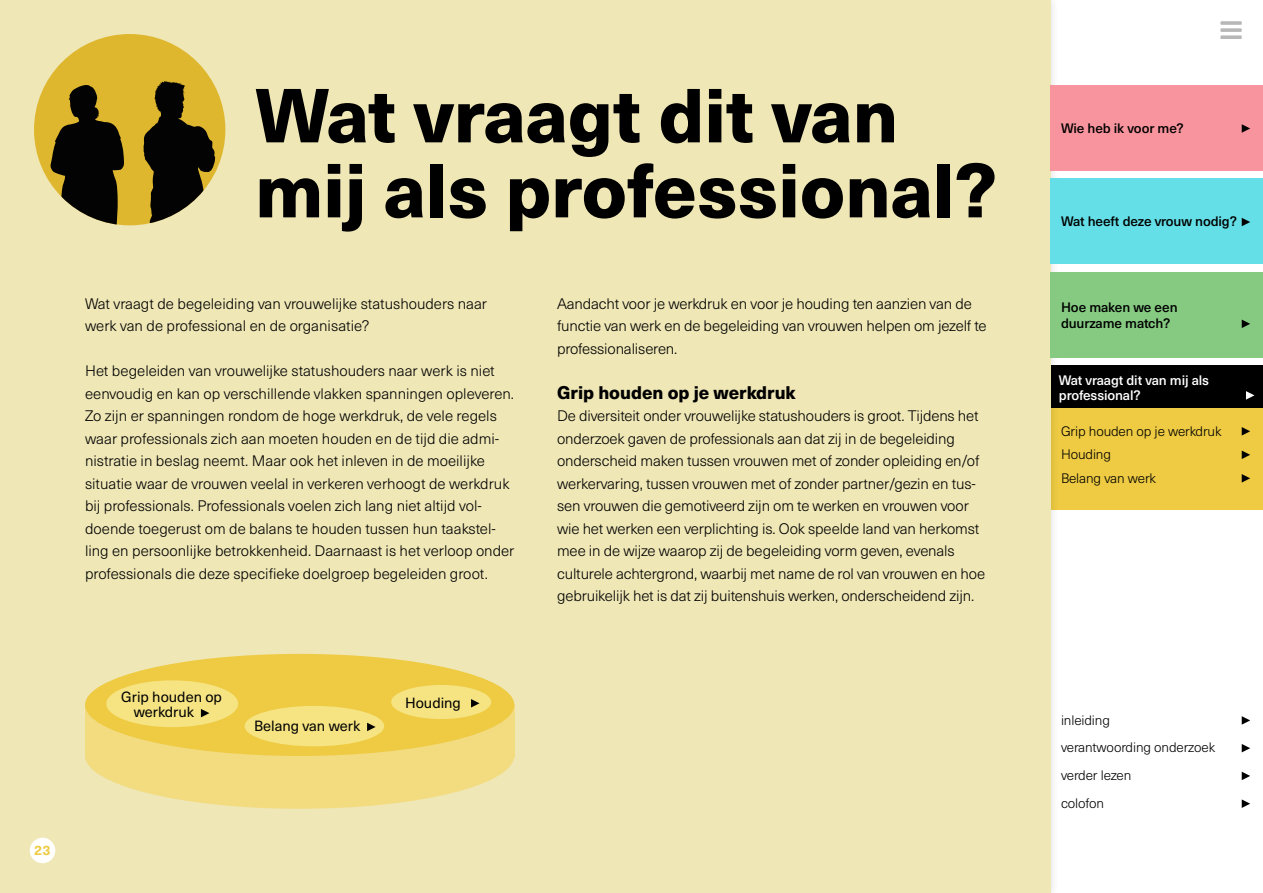
<style>
.page{position:relative;width:1263px;height:893px;background:#fff}
.page>*{position:absolute;margin:0;border:0;box-sizing:border-box;transform-origin:0 0}
.t1{font:800 75px/75px "Neue Haas Unica Pro";color:#000}
.t2{font:800 18px "Neue Haas Unica Pro";color:#000}
.t3{font:300 15px/22.5px "Neue Haas Unica Pro";letter-spacing:-.01em;color:#000}
.t4{font:14.55px/15px "Neue Haas Unica Pro";color:#000}
.t5{font:300 13.5px/27.8px "Neue Haas Unica Pro";letter-spacing:-.01em;color:#000}
.t6{font:500 13.5px/16.5px "Neue Haas Unica Pro";letter-spacing:-.01em;color:#000}
.t7{font:500 13.5px/15px "Neue Haas Unica Pro";letter-spacing:-.01em;color:#fff}
.t8{font:700 13.5px "Neue Haas Unica Pro";color:#eecb43}
</style>
<div class="page">
<div style="left:1050px;top:366px;width:213px;height:144px;background:#eecb43"></div>
<div style="left:1050px;top:366px;width:213px;height:42px;background:#000"></div>
<svg style="left:1246px;top:391px;width:8px;height:9px"></svg>
<div style="left:0;top:0;width:1050px;height:893px;background:#efe7b6"></div>
<svg style="left:1242px;top:716px;width:8px;height:9px"></svg>
<svg style="left:1242px;top:744px;width:8px;height:8px"></svg>
<svg style="left:1242px;top:772px;width:8px;height:8px"></svg>
<svg style="left:1242px;top:799px;width:8px;height:9px"></svg>
<div style="left:1050px;top:85px;width:213px;height:85px;background:#f7949d"></div>
<svg style="left:1242px;top:124px;width:8px;height:9px"></svg>
<div style="left:1050px;top:272px;width:213px;height:85px;background:#86ca82"></div>
<svg style="left:1242px;top:320px;width:8px;height:8px"></svg>
<div style="left:1050px;top:179px;width:213px;height:85px;background:#64dfe7"></div>
<svg style="left:1242px;top:218px;width:8px;height:8px"></svg>
<svg style="left:1220px;top:35px;width:22px;height:4px"></svg>
<svg style="left:1220px;top:28px;width:22px;height:4px"></svg>
<svg style="left:1220px;top:21px;width:22px;height:4px"></svg>
<div style="left:85px;top:702px;width:429px;height:107px;background:#f3db80;border-radius:50%"></div>
<div style="left:85px;top:705px;width:429px;height:53px;background:#f3db80"></div>
<div style="left:85px;top:654px;width:429px;height:102px;background:#eecb43;border-radius:50%"></div>
<div style="left:245px;top:706px;width:139px;height:40px;background:#f6e483;border-radius:50%"></div>
<svg style="left:367px;top:723px;width:9px;height:8px"></svg>
<div style="left:106px;top:680px;width:132px;height:47px;background:#f6e483;border-radius:50%"></div>
<svg style="left:201px;top:709px;width:8px;height:8px"></svg>
<div style="left:391px;top:685px;width:100px;height:34px;background:#f6e483;border-radius:50%"></div>
<svg style="left:471px;top:699px;width:8px;height:8px"></svg>
<svg style="left:1242px;top:427px;width:8px;height:9px"></svg>
<svg style="left:1242px;top:451px;width:8px;height:8px"></svg>
<svg style="left:1242px;top:474px;width:8px;height:9px"></svg>
<div style="left:30px;top:838px;width:25px;height:25px;background:#fff;border-radius:50%"></div>
<div style="left:34px;top:34px;width:191px;height:191px;background:#dfb72f;border-radius:50%"></div>
<svg style="left:50px;top:81px;width:165px;height:144px"></svg>
<h1 class="t1" style="left:255px;top:79px;width:743px">Wat vraagt dit van mij als professional?</h1>
<p class="t3" style="left:85px;top:293px;width:403px">Wat vraagt de begeleiding van vrouwelijke statushouders naar werk van de professional en de organisatie?</p>
<p class="t3" style="left:85px;top:360px;width:431px">Het begeleiden van vrouwelijke statushouders naar werk is niet eenvoudig en kan op verschillende vlakken spanningen opleveren.<br>Zo zijn er spanningen rondom de hoge werkdruk, de vele regels waar professionals zich aan moeten houden en de tijd die admi&shy;nistratie in beslag neemt. Maar ook het inleven in de moeilijke situatie waar de vrouwen veelal in verkeren verhoogt de werkdruk bij professionals. Professionals voelen zich lang niet altijd vol&shy;doende toegerust om de balans te houden tussen hun taakstel&shy;ling en persoonlijke betrokkenheid. Daarnaast is het verloop onder professionals die deze specifieke doelgroep begeleiden groot.</p>
<p class="t4" style="left:134px;top:690px;width:90px;text-indent:-13px">Grip houden op werkdruk</p>
<p class="t4" style="left:405px;top:695px;width:57px">Houding</p>
<p class="t4" style="left:254px;top:719px;width:108px">Belang van werk</p>
<p class="t3" style="left:557px;top:293px;width:431px">Aandacht voor je werkdruk en voor je houding ten aanzien van de functie van werk en de begeleiding van vrouwen helpen om jezelf te professionaliseren.</p>
<p class="t2" style="left:557px;top:381px;width:240px">Grip houden op je werkdruk</p>
<p class="t3" style="left:557px;top:405px;width:430px">De diversiteit onder vrouwelijke statushouders is groot. Tijdens het onderzoek gaven de professionals aan dat zij in de begeleiding onderscheid maken tussen vrouwen met of zonder opleiding en/of werkervaring, tussen vrouwen met of zonder partner/gezin en tus&shy;sen vrouwen die gemotiveerd zijn om te werken en vrouwen voor wie het werken een verplichting is. Ook speelde land van herkomst mee in de wijze waarop zij de begeleiding vorm geven, evenals culturele achtergrond, waarbij met name de rol van vrouwen en hoe gebruikelijk het is dat zij buitenshuis werken, onderscheidend zijn.</p>
<p class="t8" style="left:34px;top:842px;width:18px">23</p>
<p class="t6" style="left:1061px;top:120px;width:124px">Wie heb ik voor me?</p>
<p class="t6" style="left:1061px;top:213px;width:177px">Wat heeft deze vrouw nodig?</p>
<p class="t6" style="left:1061px;top:299px;width:118px">Hoe maken we een duurzame match?</p>
<p class="t7" style="left:1059px;top:372px;width:152px">Wat vraagt dit van mij als professional?</p>
<p class="t5" style="left:1061px;top:419px;width:162px;line-height:23.5px">Grip houden op je werkdruk<br>Houding<br>Belang van werk</p>
<p class="t5" style="left:1061px;top:706px;width:156px">inleiding<br>verantwoording onderzoek verder lezen<br>colofon</p>
</div>
